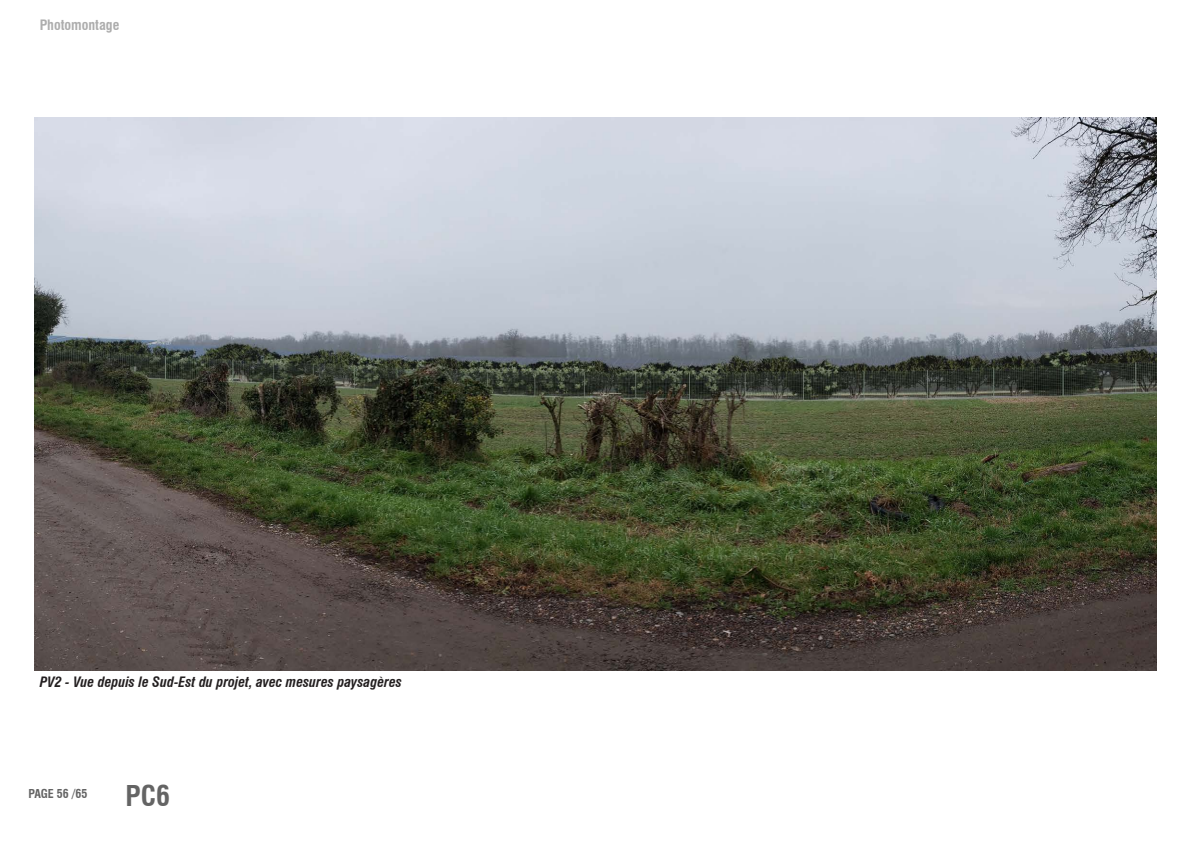
<style>
.page{position:relative;width:1191px;height:842px;background:#fff}
.page>*{position:absolute;margin:0;border:0;box-sizing:border-box;transform-origin:0 0}
.t1{font:700 condensed 28px "Swiss 721 BT";color:#646464}
.t2{font:italic 700 condensed 14px "Swiss 721 BT";color:#231f20}
.t3{font:700 condensed 14px "Swiss 721 BT";color:#adadad}
.t4{font:700 condensed 12px "Swiss 721 BT";color:#646464}
</style>
<div class="page">
<img style="left:34px;top:118px;width:1123px;height:552px">
<p class="t3" style="left:40px;top:17px;width:81px">Photomontage</p>
<p class="t2" style="left:40px;top:673px;width:364px">PV2 - Vue depuis le Sud-Est du projet, avec mesures paysagères</p>
<p class="t4" style="left:28px;top:786px;width:61px">PAGE 56 /65</p>
<h1 class="t1" style="left:125px;top:779px;width:46px">PC6</h1>
</div>
